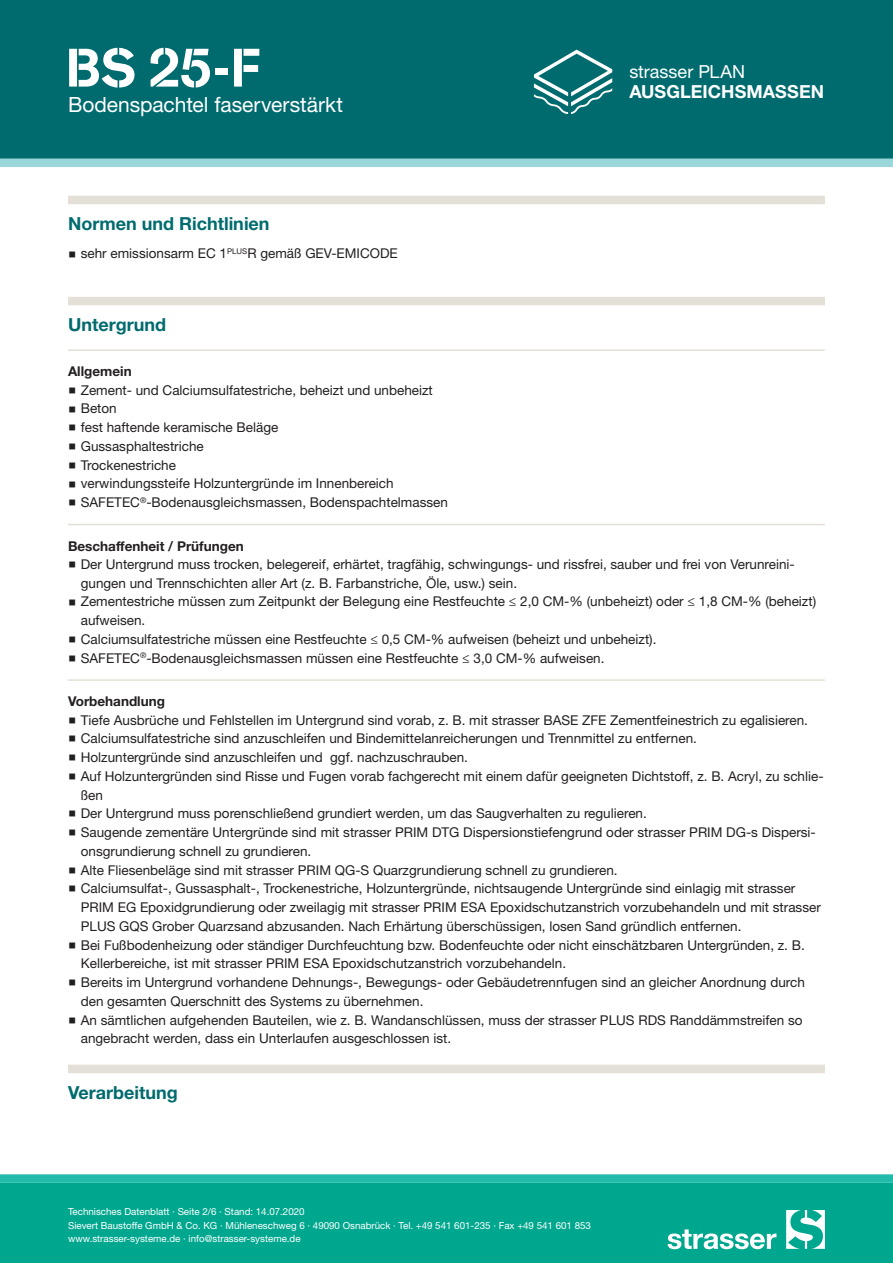
<style>
.page{position:relative;width:893px;height:1263px;background:#fff}
.page>*{position:absolute;margin:0;border:0;box-sizing:border-box;transform-origin:0 0}
.CB_AF_STR_Produkt_ku{font:700 54px "Standard CT Stencil";color:#fff}
.CB_AF_STR_Produkt_la{font:21px "Helvetica Neue LT Std";color:#fff}
.CB_AF_STR_Ueberschri{font:700 18px "Helvetica Neue LT Std";color:#006b6e}
.CB_AF_STR_Produktgru{font:700 18px "Helvetica Neue LT Std";letter-spacing:.005em;color:#fff}
.CB_AF_STR_Produktgru-2{font:18px "Helvetica Neue LT Std";color:#fff}
.t1{font:13.5px/18.8px "Helvetica Neue LT Std";color:#231f20}
.t2{font:9.75px/13.5px "Helvetica Neue LT Std";color:#fff}
.s1{font-weight:700}
</style>
<div class="page">
<div style="left:0;top:1183px;width:893px;height:80px;background:#00a78f"></div>
<div style="left:0;top:0;width:893px;height:159px;background:#006b6e"></div>
<svg style="left:668px;top:1229px;width:108px;height:20px"></svg>
<svg style="left:786px;top:1210px;width:39px;height:39px"></svg>
<div style="left:0;top:1174px;width:893px;height:9px;background:#22bbab"></div>
<div style="left:0;top:159px;width:893px;height:8px;background:#99d7db"></div>
<svg style="left:534px;top:50px;width:78px;height:64px"></svg>
<div style="left:68px;top:196px;width:757px;height:8px;background:#e5e0d7"></div>
<div style="left:68px;top:297px;width:757px;height:8px;background:#e5e0d7"></div>
<hr style="left:68px;top:349px;width:757px;height:2px;background:#e5e0d7">
<hr style="left:68px;top:524px;width:757px;height:1px;background:#e5e0d7">
<hr style="left:68px;top:679px;width:757px;height:2px;background:#e5e0d7">
<div style="left:68px;top:1065px;width:757px;height:8px;background:#e5e0d7"></div>
<p class="CB_AF_STR_Produkt_ku" style="left:66px;top:34px;width:197px">BS 25-F</p>
<p class="CB_AF_STR_Produkt_la" style="left:68px;top:92px;width:277px">Bodenspachtel faserverstärkt</p>
<p class="CB_AF_STR_Ueberschri" style="left:68px;top:212px;width:203px">Normen und Richtlinien</p>
<p class="t1" style="left:81px;top:244px;width:319px">sehr emissionsarm EC 1<sup>PLUS</sup>R gemäß GEV-EMICODE</p>
<p class="CB_AF_STR_Produktgru-2" style="left:629px;top:61px;width:117px">strasser PLAN</p>
<p class="CB_AF_STR_Produktgru" style="left:629px;top:81px;width:196px">AUSGLEICHSMASSEN</p>
<p class="CB_AF_STR_Ueberschri" style="left:68px;top:313px;width:100px">Untergrund</p>
<p class="t1" style="left:81px;top:362px;width:369px;text-indent:-13px"><span class="s1">Allgemein<br></span>Zement- und Calciumsulfatestriche, beheizt und unbeheizt<br>Beton<br>fest haftende keramische Beläge<br>Gussasphaltestriche<br>Trockenestriche<br>verwindungssteife Holzuntergründe im Innenbereich<br>SAFETEC<sup>®</sup>-Bodenausgleichsmassen, Bodenspachtelmassen</p>
<p class="t1" style="left:81px;top:536px;width:737px;text-indent:-13px"><span class="s1">Beschaffenheit / Prüfungen<br></span>Der Untergrund muss trocken, belegereif, erhärtet, tragfähig, schwingungs- und rissfrei, sauber und frei von Verunreini&shy;gungen und Trennschichten aller Art (z. B. Farbanstriche, Öle, usw.) sein.<br>Zementestriche müssen zum Zeitpunkt der Belegung eine Restfeuchte ≤ 2,0 CM-% (unbeheizt) oder ≤ 1,8 CM-% (beheizt) aufweisen.<br>Calciumsulfatestriche müssen eine Restfeuchte ≤ 0,5 CM-% aufweisen (beheizt und unbeheizt).<br>SAFETEC<sup>®</sup>-Bodenausgleichsmassen müssen eine Restfeuchte ≤ 3,0 CM-% aufweisen.</p>
<p class="t1" style="left:81px;top:692px;width:744px;text-indent:-13px"><span class="s1">Vorbehandlung<br></span>Tiefe Ausbrüche und Fehlstellen im Untergrund sind vorab, z. B. mit strasser BASE ZFE Zementfeinestrich zu egalisieren.<br>Calciumsulfatestriche sind anzuschleifen und Bindemittelanreicherungen und Trennmittel zu entfernen.<br>Holzuntergründe sind anzuschleifen und ggf. nachzuschrauben.<br>Auf Holzuntergründen sind Risse und Fugen vorab fachgerecht mit einem dafür geeigneten Dichtstoff, z. B. Acryl, zu schlie&shy;ßen<br>Der Untergrund muss porenschließend grundiert werden, um das Saugverhalten zu regulieren.<br>Saugende zementäre Untergründe sind mit strasser PRIM DTG Dispersionstiefengrund oder strasser PRIM DG-s Dispersi&shy;onsgrundierung schnell zu grundieren.<br>Alte Fliesenbeläge sind mit strasser PRIM QG-S Quarzgrundierung schnell zu grundieren.<br>Calciumsulfat-, Gussasphalt-, Trockenestriche, Holzuntergründe, nichtsaugende Untergründe sind einlagig mit strasser PRIM EG Epoxidgrundierung oder zweilagig mit strasser PRIM ESA Epoxidschutzanstrich vorzubehandeln und mit strasser PLUS GQS Grober Quarzsand abzusanden. Nach Erhärtung überschüssigen, losen Sand gründlich entfernen.<br>Bei Fußbodenheizung oder ständiger Durchfeuchtung bzw. Bodenfeuchte oder nicht einschätzbaren Untergründen, z. B.<br>Kellerbereiche, ist mit strasser PRIM ESA Epoxidschutzanstrich vorzubehandeln.<br>Bereits im Untergrund vorhandene Dehnungs-, Bewegungs- oder Gebäudetrennfugen sind an gleicher Anordnung durch den gesamten Querschnitt des Systems zu übernehmen.<br>An sämtlichen aufgehenden Bauteilen, wie z. B. Wandanschlüssen, muss der strasser PLUS RDS Randdämmstreifen so angebracht werden, dass ein Unterlaufen ausgeschlossen ist.</p>
<p class="CB_AF_STR_Ueberschri" style="left:68px;top:1081px;width:111px">Verarbeitung</p>
<p class="t2" style="left:68px;top:1205px;width:524px">Technisches Datenblatt · Seite 2/6 · Stand: 14.07.2020<br>Sievert Baustoffe GmbH &amp; Co. KG · Mühleneschweg 6 · 49090 Osnabrück · Tel. +49 541 601-235 · Fax +49 541 601 853 www.strasser-systeme.de · info@strasser-systeme.de</p>
</div>
